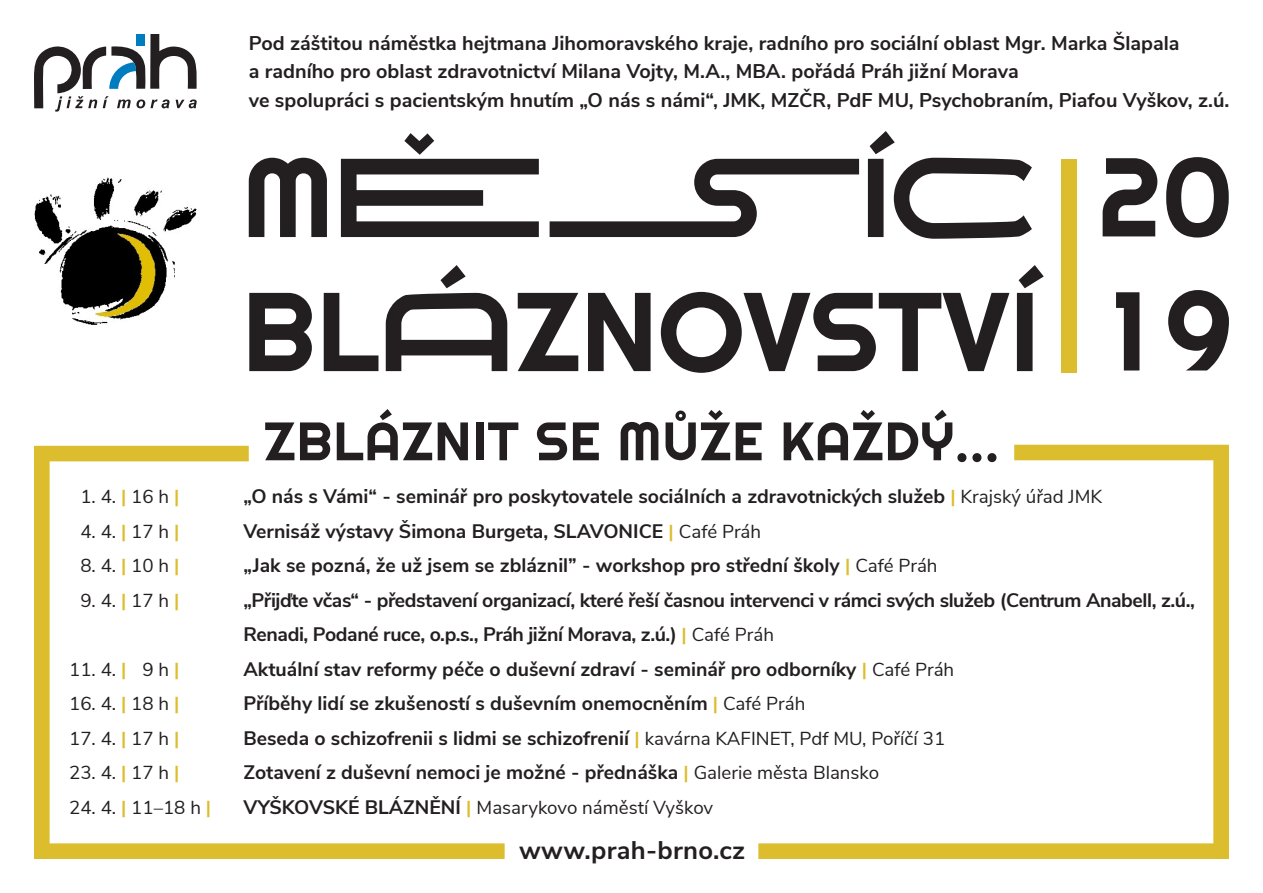
<style>
.page{position:relative;width:1263px;height:893px;background:#fff}
.page>*{position:absolute;margin:0;border:0;box-sizing:border-box;transform-origin:0 0}
.t1{font:54px "Righteous";letter-spacing:.015em;color:#231f20}
.t2{font:700 25.5px "Nunito Sans";letter-spacing:.01em;color:#231f20}
.t3{font:700 19.8px/28.5px "Nunito Sans";color:#231f20}
.t4{font:700 19.5px "Nunito Sans";color:#231f20}
.t5{font:700 19.5px "Nunito Sans";letter-spacing:-.02em;color:#231f20}
.t6{font:18.75px "Nunito Sans";color:#231f20}
.s1{color:#fff}
.s2{font-weight:700;color:#dcbd2e}
.s3{font-size:18.75px;color:#dcbd2e}
.s4{font-weight:400;font-size:18.75px}
.s5{font-weight:700;font-size:19.5px}
</style>
<div class="page">
<svg style="left:34px;top:34px;width:163px;height:78px"></svg>
<div style="left:136px;top:34px;width:9px;height:11px;background:#007dbe"></div>
<img style="left:34px;top:177px;width:163px;height:148px">
<svg style="left:249px;top:158px;width:78px;height:79px"></svg>
<svg style="left:341px;top:133px;width:198px;height:104px"></svg>
<svg style="left:550px;top:159px;width:309px;height:78px"></svg>
<div style="left:1061px;top:159px;width:16px;height:214px;background:#dcbd2e"></div>
<svg style="left:868px;top:131px;width:164px;height:108px"></svg>
<svg style="left:249px;top:293px;width:63px;height:78px"></svg>
<svg style="left:324px;top:293px;width:54px;height:78px"></svg>
<svg style="left:386px;top:265px;width:121px;height:106px"></svg>
<svg style="left:518px;top:293px;width:60px;height:78px"></svg>
<svg style="left:588px;top:293px;width:63px;height:78px"></svg>
<svg style="left:661px;top:292px;width:348px;height:81px"></svg>
<svg style="left:1017px;top:265px;width:27px;height:106px"></svg>
<svg style="left:1102px;top:158px;width:55px;height:78px"></svg>
<svg style="left:1166px;top:157px;width:63px;height:81px"></svg>
<svg style="left:1116px;top:292px;width:23px;height:78px"></svg>
<svg style="left:1168px;top:290px;width:61px;height:80px"></svg>
<div style="left:758px;top:843px;width:471px;height:16px;background:#dcbd2e"></div>
<div style="left:34px;top:843px;width:471px;height:16px;background:#dcbd2e"></div>
<div style="left:34px;top:446px;width:215px;height:15px;background:#dcbd2e"></div>
<div style="left:1014px;top:445px;width:215px;height:15px;background:#dcbd2e"></div>
<div style="left:34px;top:451px;width:16px;height:408px;background:#dcbd2e"></div>
<div style="left:1213px;top:451px;width:16px;height:408px;background:#dcbd2e"></div>
<p class="t3" style="left:249px;top:28px;width:982px">Pod záštitou náměstka hejtmana Jihomoravského kraje, radního pro sociální oblast Mgr. Marka Šlapala<br>a radního pro oblast zdravotnictví Milana Vojty, M.A., MBA. pořádá Práh jižní Morava<br>ve spolupráci s pacientským hnutím „O nás s námi“, JMK, MZČR, PdF MU, Psychobraním, Piafou Vyškov, z.ú.</p>
<p class="t6" style="left:69px;top:483px;width:112px"><span class="s1">1</span>1. 4. <span class="s2">|</span> 16 h <span class="s2">|</span></p>
<p class="t6" style="left:69px;top:517px;width:112px"><span class="s1">1</span>4. 4. <span class="s2">|</span> 17 h <span class="s2">|</span></p>
<p class="t6" style="left:69px;top:552px;width:112px"><span class="s1">1</span>8. 4. <span class="s2">|</span> 10 h <span class="s2">|</span></p>
<p class="t6" style="left:69px;top:586px;width:112px"><span class="s1">1</span>9. 4. <span class="s2">|</span> 17 h <span class="s2">|</span></p>
<p class="t6" style="left:69px;top:655px;width:112px">11. 4. <span class="s2">|</span> <span class="s1">1</span>9 h <span class="s2">|</span></p>
<p class="t6" style="left:69px;top:690px;width:112px">16. 4. <span class="s2">|</span> 18 h <span class="s2">|</span></p>
<p class="t6" style="left:69px;top:724px;width:112px">17. 4. <span class="s2">|</span> 17 h <span class="s2">|</span></p>
<p class="t6" style="left:69px;top:759px;width:112px">23. 4. <span class="s2">|</span> 17 h <span class="s2">|</span></p>
<p class="t6" style="left:69px;top:793px;width:144px">24. 4. <span class="s2">|</span> 11–18 h <span class="s2">|</span></p>
<p class="t1" style="left:264px;top:407px;width:737px">ZBLÁZNIT SE MŮŽE KAŽDÝ...</p>
<p class="t4" style="left:243px;top:482px;width:860px">„O nás s Vámi“ - seminář pro poskytovatele sociálních a zdravotnických služeb <span class="s3">|</span> <span class="s4">Krajský úřad JMK</span></p>
<p class="t4" style="left:243px;top:517px;width:519px">Vernisáž výstavy Šimona Burgeta, SLAVONICE <span class="s3">|</span> <span class="s4">Café Práh</span></p>
<p class="t4" style="left:243px;top:551px;width:696px">„Jak se pozná, že už jsem se zbláznil” - workshop pro střední školy <span class="s3">|</span> <span class="s4">Café Práh</span></p>
<p class="t5" style="left:243px;top:586px;width:953px">„Přijďte včas“ - představení organizací, které řeší časnou intervenci v rámci svých služeb (Centrum Anabell, z.ú.,</p>
<p class="t5" style="left:243px;top:620px;width:532px">Renadi, Podané ruce, o.p.s., Práh jižní Morava, z.ú.) <span class="s3">|</span> <span class="s4">Café Práh</span></p>
<p class="t4" style="left:243px;top:655px;width:712px">Aktuální stav reformy péče o duševní zdraví - seminář pro odborníky <span class="s3">|</span> <span class="s4">Café Práh</span></p>
<p class="t4" style="left:243px;top:689px;width:563px">Příběhy lidí se zkušeností s duševním onemocněním <span class="s3">|</span> <span class="s4">Café Práh</span></p>
<p class="t4" style="left:243px;top:724px;width:703px">Beseda o schizofrenii s lidmi se schizofrenií <span class="s3">|</span> <span class="s4">kavárna KAFINET, Pdf MU, Poříčí 31</span></p>
<p class="t4" style="left:243px;top:758px;width:637px">Zotavení z duševní nemoci je možné - přednáška <span class="s3">|</span> <span class="s4">Galerie města Blansko</span></p>
<p class="t6" style="left:243px;top:794px;width:471px"><span class="s5">VYŠKOVSKÉ BLÁZNĚNÍ</span> <span class="s2">|</span> Masarykovo náměstí Vyškov</p>
<p class="t2" style="left:519px;top:831px;width:228px">www.prah-brno.cz</p>
</div>
